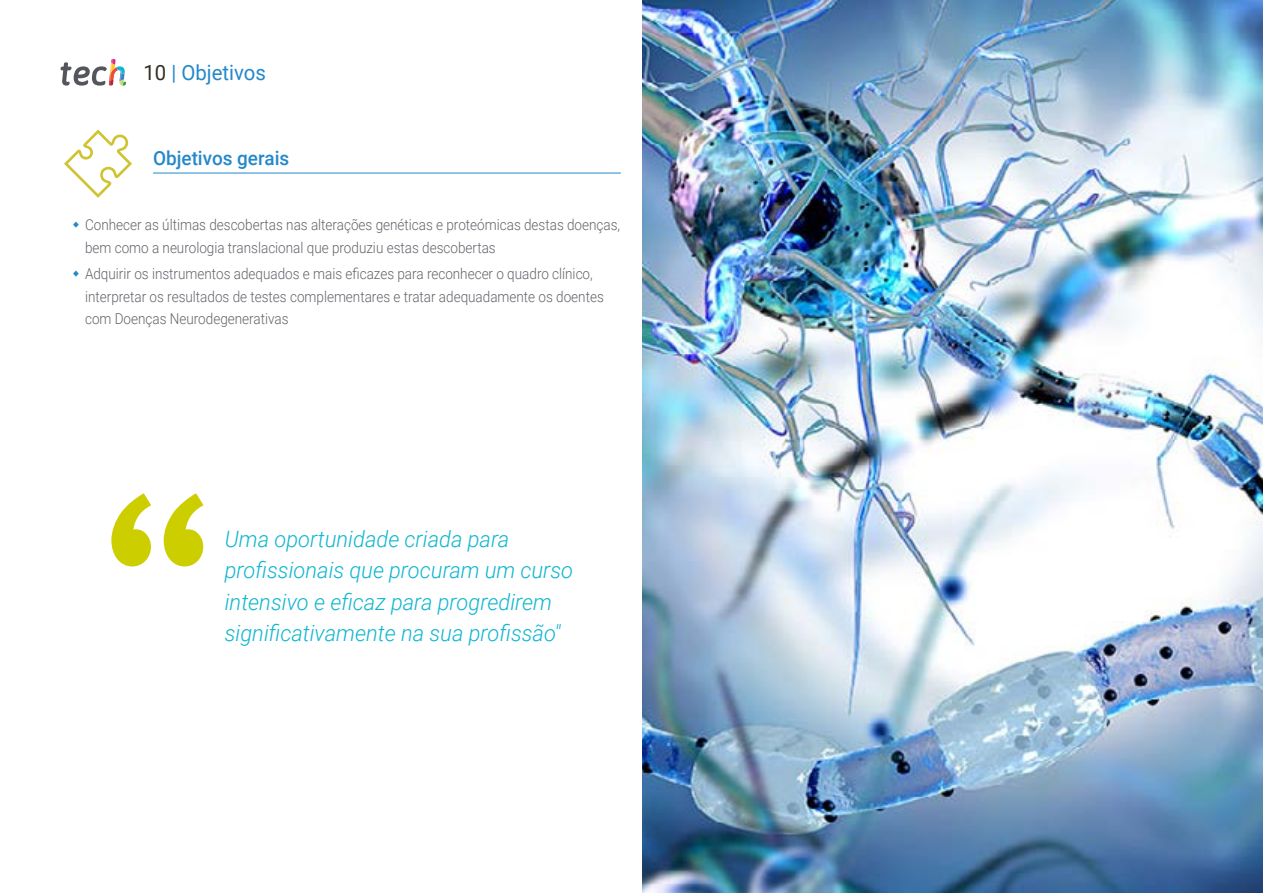
<style>
.page{position:relative;width:1263px;height:893px;background:#fff}
.page>*{position:absolute;margin:0;border:0;box-sizing:border-box;transform-origin:0 0}
.t1{font:italic 300 22.5px/31.5px "Roboto";color:#0fb6cf}
.t2{font:21px "Roboto";color:#2488c9}
.t3{font:500 19.5px "Roboto";color:#2488c9}
.t4{font:300 15px/22.5px "Roboto";color:#61646a;scale:.9 1}
.s1{color:#312e20}
</style>
<div class="page">
<hr style="left:153px;top:173px;width:468px;height:1px;background:#2488c9">
<svg style="left:64px;top:130px;width:68px;height:68px"></svg>
<img style="left:642px;top:0;width:621px;height:893px">
<svg style="left:111px;top:493px;width:93px;height:73px"></svg>
<svg style="left:61px;top:59px;width:65px;height:27px"></svg>
<h2 class="t2" style="left:144px;top:57px;width:124px"><span class="s1">10</span> | Objetivos</h2>
<h3 class="t3" style="left:153px;top:144px;width:138px">Objetivos gerais</h3>
<p class="t4" style="left:85px;top:213px;width:596px">Conhecer as últimas descobertas nas alterações genéticas e proteómicas destas doenças, bem como a neurologia translacional que produziu estas descobertas</p>
<p class="t4" style="left:85px;top:262px;width:578px">Adquirir os instrumentos adequados e mais eficazes para reconhecer o quadro clínico, interpretar os resultados de testes complementares e tratar adequadamente os doentes com Doenças Neurodegenerativas</p>
<h1 class="t1" style="left:225px;top:522px;width:350px">Uma oportunidade criada para profissionais que procuram um curso intensivo e eficaz para progredirem significativamente na sua profissão"</h1>
</div>
